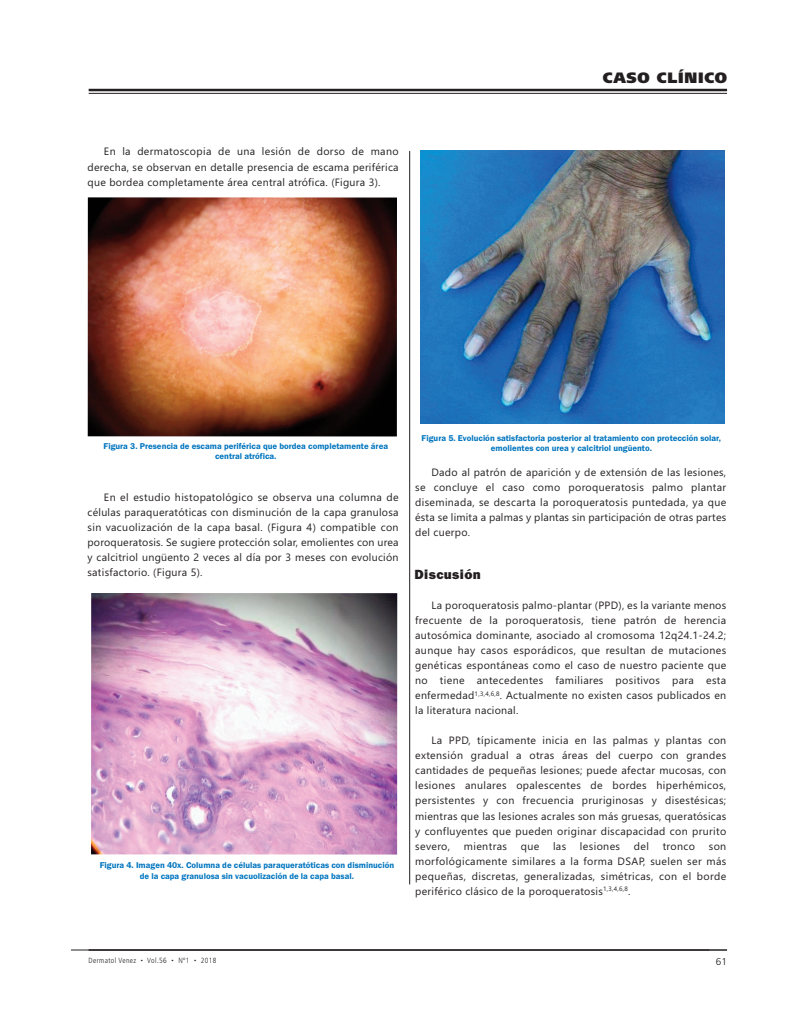
<style>
.page{position:relative;width:798px;height:1028px;background:#fff}
.page>*{position:absolute;margin:0;border:0;box-sizing:border-box;transform-origin:0 0}
.t1{font:900 15px "Frutiger LT Std";letter-spacing:.05em;color:#231f20}
.t2{font:800 13.75px "Franklin Gothic";letter-spacing:.025em;color:#231f20}
.t3{font:10.62px/15px "Gadugi";letter-spacing:.025em;color:#231f20;text-align:justify}
.t4{font:300 10px "Frutiger LT Std";color:#231f20}
.t5{font:600 8.75px/10px "Franklin Gothic";color:#0075bf;text-align:center}
.t6{font:300 condensed 7.5px "Frutiger LT Std";letter-spacing:.05em;color:#231f20}
.s1{font-size:4.38px}
</style>
<div class="page">
<hr style="left:89px;top:89px;width:637px;height:2px;background:#231f20">
<hr style="left:89px;top:93px;width:637px;height:1px;background:#231f20">
<hr style="left:71px;top:949px;width:638px;height:1px;background:#231f20">
<hr style="left:409px;top:151px;width:1px;height:733px;background:#231f20">
<hr style="left:89px;top:949px;width:637px;height:1px;background:#231f20">
<img style="left:88px;top:197px;width:309px;height:239px">
<img style="left:91px;top:593px;width:306px;height:261px">
<img style="left:420px;top:151px;width:304px;height:272px">
<p class="t3" style="left:87px;top:144px;width:312px;text-indent:16px">En la dermatoscopia de una lesión de dorso de mano derecha, se observan en detalle presencia de escama periférica que bordea completamente área central atrófica. (Figura 3).</p>
<h1 class="t1" style="left:602px;top:71px;width:126px">CASO CLÍNICO</h1>
<p class="t5" style="left:103px;top:441px;width:286px">Figura 3. Presencia de escama periférica que bordea completamente área central atrófica.</p>
<p class="t3" style="left:87px;top:489px;width:312px;text-indent:16px">En el estudio histopatológico se observa una columna de células paraqueratóticas con disminución de la capa granulosa sin vacuolización de la capa basal. (Figura 4) compatible con poroqueratosis. Se sugiere protección solar, emolientes con urea y calcitriol ungüento 2 veces al día por 3 meses con evolución satisfactorio. (Figura 5).</p>
<p class="t5" style="left:100px;top:859px;width:296px;line-height:11.2px">Figura 4. Imagen 40x. Columna de células paraqueratóticas con disminución de la capa granulosa sin vacuolización de la capa basal.</p>
<p class="t5" style="left:421px;top:433px;width:301px">Figura 5. Evolución satisfactoria posterior al tratamiento con protección solar, emolientes con urea y calcitriol ungüento.</p>
<p class="t3" style="left:415px;top:465px;width:312px;text-indent:16px">Dado al patrón de aparición y de extensión de las lesiones, se concluye el caso como poroqueratosis palmo plantar diseminada, se descarta la poroqueratosis puntedada, ya que ésta se limita a palmas y plantas sin participación de otras partes del cuerpo.</p>
<p class="t2" style="left:414px;top:566px;width:68px">Discusión</p>
<p class="t3" style="left:415px;top:598px;width:312px;text-indent:16px">La poroqueratosis palmo-plantar (PPD), es la variante menos frecuente de la poroqueratosis, tiene patrón de herencia autosómica dominante, asociado al cromosoma 12q24.1-24.2; aunque hay casos esporádicos, que resultan de mutaciones genéticas espontáneas como el caso de nuestro paciente que no tiene antecedentes familiares positivos para esta enfermedad<sup>1,3,4,6,8</sup>. Actualmente no existen casos publicados en la literatura nacional.</p>
<p class="t3" style="left:415px;top:733px;width:312px;text-indent:16px">La PPD, típicamente inicia en las palmas y plantas con extensión gradual a otras áreas del cuerpo con grandes cantidades de pequeñas lesiones; puede afectar mucosas, con lesiones anulares opalescentes de bordes hiperhémicos, persistentes y con frecuencia pruriginosas y disestésicas; mientras que las lesiones acrales son más gruesas, queratósicas y confluyentes que pueden originar discapacidad con prurito severo,</p>
<p class="t3" style="left:463px;top:838px;width:45px">mientras</p>
<p class="t3" style="left:520px;top:838px;width:20px">que</p>
<p class="t3" style="left:552px;top:838px;width:15px">las</p>
<p class="t3" style="left:579px;top:838px;width:42px">lesiones</p>
<p class="t3" style="left:633px;top:838px;width:17px">del</p>
<p class="t3" style="left:662px;top:838px;width:34px">tronco</p>
<p class="t3" style="left:415px;top:838px;width:312px;text-indent:293px">son morfológicamente similares a la forma DSAP, suelen ser más pequeñas, discretas, generalizadas, simétricas, con el borde periférico clásico de la poroqueratosis<sup>1,3,4,6,8</sup>.</p>
<p class="t6" style="left:89px;top:957px;width:129px">Dermatol Venez <span class="s1">•</span> Vol.56 <span class="s1">•</span> Nº1 <span class="s1">•</span> 2018</p>
<p class="t4" style="left:715px;top:957px;width:13px">61</p>
</div>
